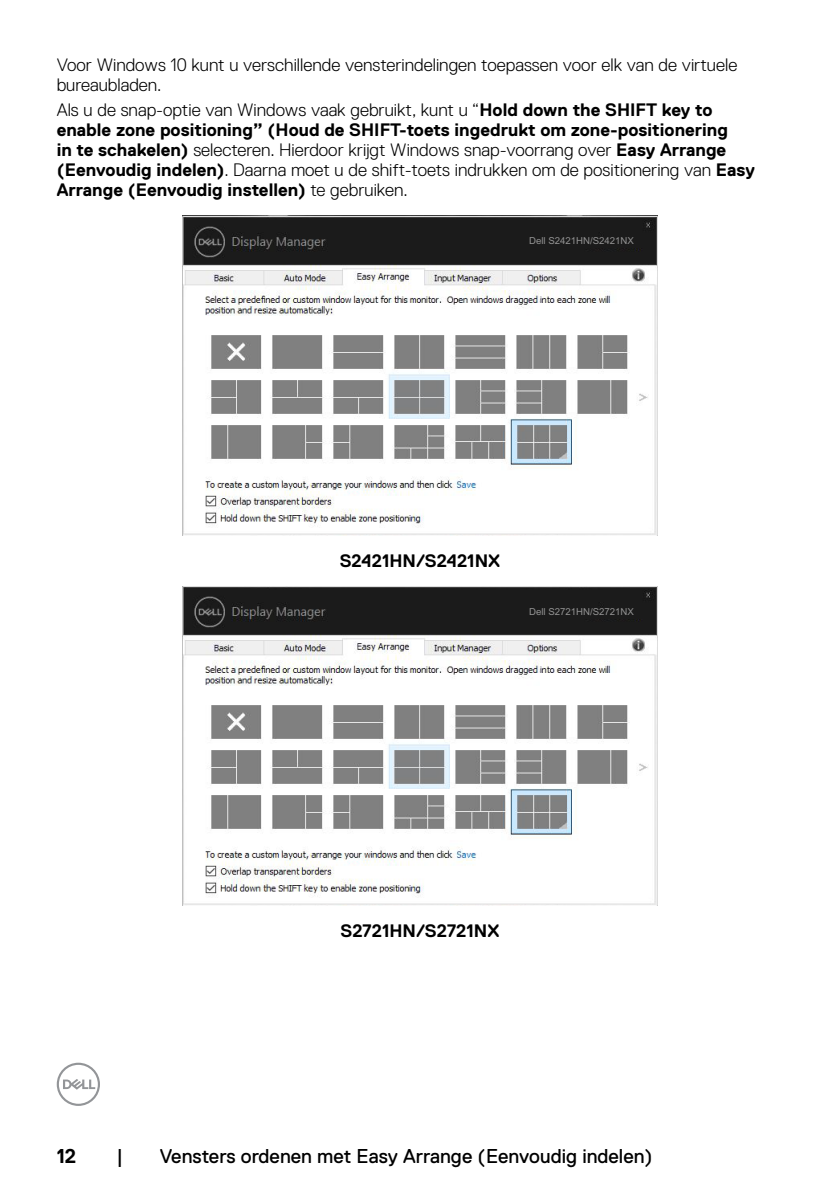
<style>
.page{position:relative;width:840px;height:1191px;background:#fff}
.page>*{position:absolute;margin:0;border:0;box-sizing:border-box;transform-origin:0 0}
.t1{font:20px "Dell Replica";color:#000}
.t2{font:700 20px "Dell Replica";color:#000}
.t3{font:700 18px/20px "Dell Replica";color:#000}
.t4{font:300 18px/20px "Dell Replica";color:#000}
.t5{font:9.6px "Arial";color:#939393}
.s1{font-weight:300}
</style>
<div class="page">
<svg style="left:57px;top:1062px;width:43px;height:44px"></svg>
<img style="left:182px;top:216px;width:475px;height:319px">
<div style="left:539px;top:237px;width:103px;height:11px;background:#1b1b1b"></div>
<img style="left:182px;top:586px;width:475px;height:319px">
<div style="left:539px;top:607px;width:103px;height:11px;background:#1b1b1b"></div>
<p class="t4" style="left:57px;top:55px;width:681px">Voor Windows 10 kunt u verschillende vensterindelingen toepassen voor elk van de virtuele bureaubladen.</p>
<p class="t3" style="left:57px;top:100px;width:699px"><span class="s1">Als u de snap-optie van Windows vaak gebruikt, kunt u “</span>Hold down the SHIFT key to enable zone positioning” (Houd de SHIFT-toets ingedrukt om zone-positionering<br>in te schakelen) <span class="s1">selecteren. Hierdoor krijgt Windows snap-voorrang over</span> Easy Arrange (Eenvoudig indelen)<span class="s1">. Daarna moet u de shift-toets indrukken om de positionering van</span> Easy Arrange (Eenvoudig instellen) <span class="s1">te gebruiken.</span></p>
<p class="t5" style="left:529px;top:235px;width:106px">Dell S2421HN/S2421NX</p>
<p class="t3" style="left:339px;top:550px;width:162px">S2421HN/S2421NX</p>
<p class="t5" style="left:529px;top:606px;width:106px">Dell S2721HN/S2721NX</p>
<p class="t3" style="left:340px;top:921px;width:160px">S2721HN/S2721NX</p>
<p class="t2" style="left:57px;top:1144px;width:21px">12</p>
<p class="t1" style="left:116px;top:1144px;width:8px">|</p>
<p class="t1" style="left:159px;top:1144px;width:494px">Vensters ordenen met Easy Arrange (Eenvoudig indelen)</p>
</div>
